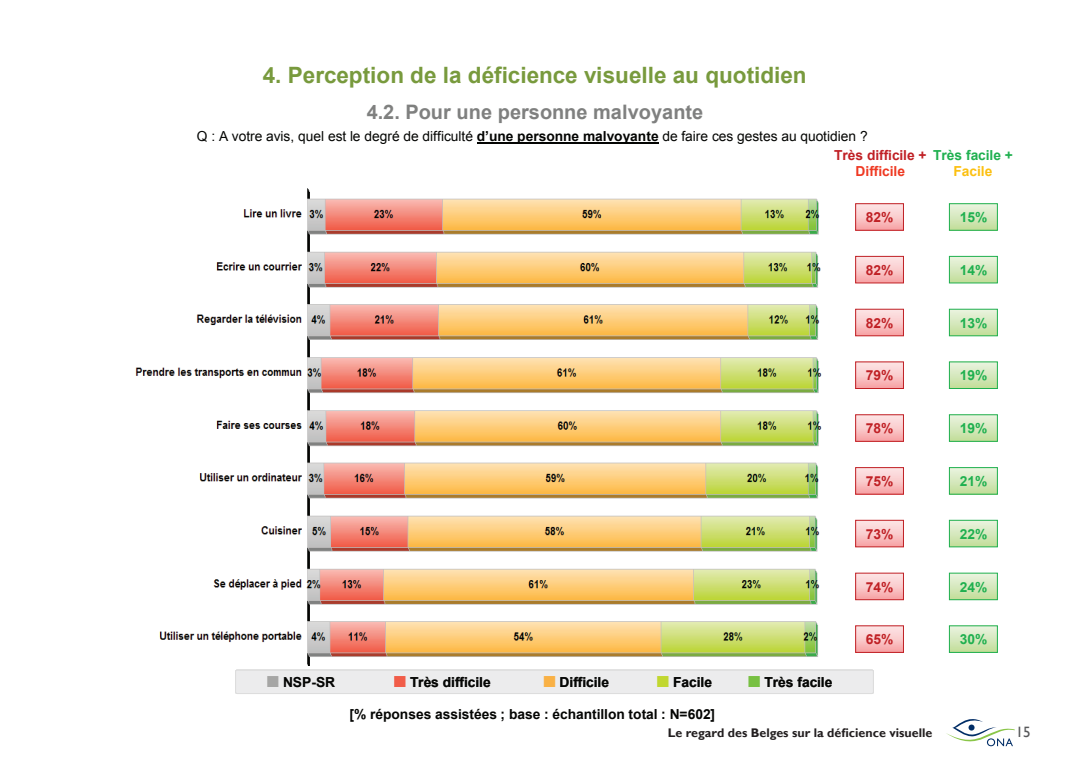
<style>
.page{position:relative;width:1088px;height:780px;background:#fff}
.page>*{position:absolute;margin:0;border:0;box-sizing:border-box;transform-origin:0 0}
.t1{font:700 22.5px "Arial";color:#789a3d}
.t2{font:700 20px "Arial";color:#7f807f}
.t3{font:15px "Gill Sans";color:#57585a}
.t4{font:700 13.75px "Arial";color:#040503}
.t5{font:13.75px "Arial";color:#040503}
.t6{font:700 13.75px "Arial";color:#c02025}
.t7{font:700 13.75px "Arial";color:#1fb04f}
.t8{font:700 13.75px "Arial";letter-spacing:-.005em;color:#ef3922}
.t9{font:700 13.75px "Arial";color:#fcc011}
.t10{font:700 12.5px "Gill Sans";color:#231f20}
.s1{font-weight:700}
.s2{font-weight:400;font-size:23.75px;color:#a6a6a5}
.s3{font-weight:400;font-size:23.75px;color:#f15c48}
.s4{font-weight:400;font-size:23.75px;color:#f9b145}
.s5{font-weight:400;font-size:23.75px;color:#c1d730}
.s6{font-weight:400;font-size:23.75px;color:#77c042}
</style>
<div class="page">
<svg style="left:946px;top:719px;width:69px;height:28px"></svg>
<div style="left:949px;top:204px;width:48px;height:26px;background:linear-gradient(to bottom,#eaf3e1,#c4df9d)"></div>
<div style="left:949px;top:203px;width:49px;height:28px;border:1px solid #1fb04f"></div>
<div style="left:949px;top:573px;width:48px;height:26px;background:linear-gradient(to bottom,#ebf3e2,#c5df9f)"></div>
<div style="left:949px;top:572px;width:49px;height:28px;border:1px solid #1fb04f"></div>
<svg style="left:951px;top:627px;width:45px;height:23px"></svg>
<div style="left:949px;top:625px;width:49px;height:27px;border:1px solid #1fb04f"></div>
<svg style="left:951px;top:258px;width:45px;height:23px"></svg>
<div style="left:949px;top:256px;width:49px;height:27px;border:1px solid #1fb04f"></div>
<svg style="left:951px;top:311px;width:45px;height:23px"></svg>
<div style="left:949px;top:309px;width:49px;height:27px;border:1px solid #1fb04f"></div>
<div style="left:949px;top:362px;width:48px;height:26px;background:linear-gradient(to bottom,#eaf3e1,#c4df9e)"></div>
<div style="left:949px;top:361px;width:49px;height:28px;border:1px solid #1fb04f"></div>
<div style="left:949px;top:415px;width:48px;height:26px;background:linear-gradient(to bottom,#eaf3e1,#c4df9e)"></div>
<div style="left:949px;top:414px;width:49px;height:28px;border:1px solid #1fb04f"></div>
<svg style="left:951px;top:469px;width:45px;height:23px"></svg>
<div style="left:949px;top:467px;width:49px;height:27px;border:1px solid #1fb04f"></div>
<svg style="left:951px;top:522px;width:45px;height:23px"></svg>
<div style="left:949px;top:520px;width:49px;height:27px;border:1px solid #1fb04f"></div>
<div style="left:855px;top:204px;width:48px;height:26px;background:linear-gradient(to bottom,#fdeaeb,#f7a9ab)"></div>
<div style="left:855px;top:203px;width:49px;height:28px;border:1px solid #c02025"></div>
<div style="left:855px;top:573px;width:48px;height:26px;background:linear-gradient(to bottom,#fdebeb,#f7abac)"></div>
<div style="left:855px;top:572px;width:49px;height:28px;border:1px solid #c02025"></div>
<svg style="left:857px;top:627px;width:45px;height:23px"></svg>
<div style="left:855px;top:625px;width:49px;height:27px;border:1px solid #c02025"></div>
<svg style="left:857px;top:258px;width:45px;height:23px"></svg>
<div style="left:855px;top:256px;width:49px;height:27px;border:1px solid #c02025"></div>
<svg style="left:857px;top:311px;width:45px;height:23px"></svg>
<div style="left:855px;top:309px;width:49px;height:27px;border:1px solid #c02025"></div>
<div style="left:855px;top:362px;width:48px;height:26px;background:linear-gradient(to bottom,#fdeaeb,#f7aaac)"></div>
<div style="left:855px;top:361px;width:49px;height:28px;border:1px solid #c02025"></div>
<div style="left:855px;top:415px;width:48px;height:26px;background:linear-gradient(to bottom,#fdeaeb,#f7a9ac)"></div>
<div style="left:855px;top:414px;width:49px;height:28px;border:1px solid #c02025"></div>
<svg style="left:857px;top:469px;width:45px;height:23px"></svg>
<div style="left:855px;top:467px;width:49px;height:27px;border:1px solid #c02025"></div>
<svg style="left:857px;top:522px;width:45px;height:23px"></svg>
<div style="left:855px;top:520px;width:49px;height:27px;border:1px solid #c02025"></div>
<img style="left:135px;top:188px;width:687px;height:477px">
<hr style="left:477px;top:142px;width:182px;height:2px;background:#040503">
<div style="left:235px;top:670px;width:638px;height:23px;background:#ebebec;border-radius:2px"></div>
<div style="left:235px;top:669px;width:639px;height:25px;border:1px solid #ddd;border-radius:2px"></div>
<h1 class="t1" style="left:263px;top:61px;width:545px">4. Perception de la déficience visuelle au quotidien</h1>
<h2 class="t2" style="left:367px;top:99px;width:338px">4.2. Pour une personne malvoyante</h2>
<p class="t5" style="left:197px;top:127px;width:672px">Q : A votre avis, quel est le degré de difficulté <span class="s1">d’une personne malvoyante</span> de faire ces gestes au quotidien ?</p>
<p class="t6" style="left:834px;top:146px;width:94px">Très difficile +</p>
<p class="t8" style="left:855px;top:162px;width:51px">Difficile</p>
<p class="t7" style="left:933px;top:146px;width:81px">Très facile +</p>
<p class="t9" style="left:953px;top:162px;width:41px">Facile</p>
<p class="t4" style="left:266px;top:673px;width:71px"><span class="s2">■</span> NSP-SR</p>
<p class="t4" style="left:393px;top:673px;width:99px"><span class="s3">■</span> Trè s difficile</p>
<p class="t4" style="left:542px;top:673px;width:68px"><span class="s4">■</span> Difficile</p>
<p class="t4" style="left:656px;top:673px;width:58px"><span class="s5">■</span> Facile</p>
<p class="t4" style="left:747px;top:673px;width:87px"><span class="s6">■</span> Trè s facile</p>
<p class="t4" style="left:349px;top:704px;width:367px">[% réponses assistées ; base : échantillon total : N=602]</p>
<p class="t6" style="left:866px;top:208px;width:29px">82%</p>
<p class="t6" style="left:866px;top:261px;width:29px">82%</p>
<p class="t6" style="left:866px;top:314px;width:29px">82%</p>
<p class="t6" style="left:866px;top:366px;width:29px">79%</p>
<p class="t6" style="left:866px;top:419px;width:29px">78%</p>
<p class="t6" style="left:866px;top:472px;width:29px">75%</p>
<p class="t6" style="left:866px;top:524px;width:29px">73%</p>
<p class="t6" style="left:866px;top:577px;width:29px">74%</p>
<p class="t6" style="left:866px;top:630px;width:29px">65%</p>
<p class="t7" style="left:960px;top:208px;width:29px">15%</p>
<p class="t7" style="left:960px;top:261px;width:29px">14%</p>
<p class="t7" style="left:960px;top:314px;width:29px">13%</p>
<p class="t7" style="left:960px;top:366px;width:29px">19%</p>
<p class="t7" style="left:960px;top:419px;width:29px">19%</p>
<p class="t7" style="left:960px;top:472px;width:29px">21%</p>
<p class="t7" style="left:960px;top:524px;width:29px">22%</p>
<p class="t7" style="left:960px;top:577px;width:29px">24%</p>
<p class="t7" style="left:960px;top:630px;width:29px">30%</p>
<p class="t10" style="left:668px;top:725px;width:266px">Le regard des Belges sur la déficience visuelle</p>
<p class="t3" style="left:1016px;top:723px;width:16px">15</p>
</div>
